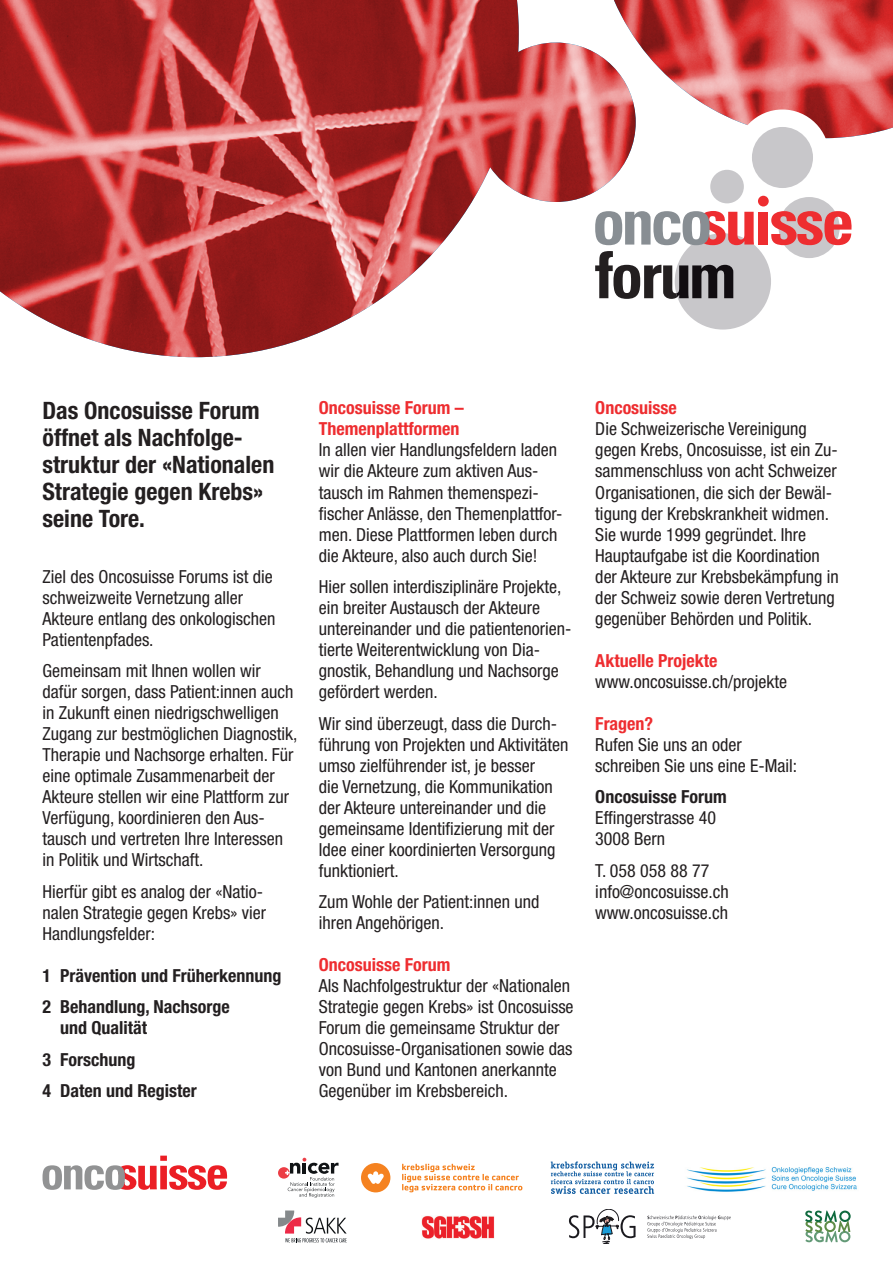
<style>
.page{position:relative;width:893px;height:1263px;background:#fff}
.page>*{position:absolute;margin:0;border:0;box-sizing:border-box;transform-origin:0 0}
.Lead{font:700 condensed 24px/27px "Helvetica Neue LT Pro";color:#231f20}
.Text_mit_Abstand_nac{font:condensed 18px/21px "Helvetica Neue LT Pro";color:#231f20}
.Text_OHNE_Abstand_na{font:condensed 18px/21px "Helvetica Neue LT Pro";color:#231f20}
.Aufzählung{font:700 condensed 18px/21px "Helvetica Neue LT Pro";color:#231f20}
.Zwischentitel{font:700 condensed 18px/21px "Helvetica Neue LT Pro";color:#ee2d30}
.Text_OHNE_Abstand_na-2{font:700 condensed 18px "Helvetica Neue LT Pro";color:#231f20}
</style>
<div class="page">
<img style="left:0;top:0;width:893px;height:357px">
<svg style="left:551px;top:1161px;width:103px;height:33px"></svg>
<div style="left:361px;top:1163px;width:29px;height:29px;background:#f58220;border-radius:50%"></div>
<svg style="left:402px;top:1164px;width:120px;height:28px"></svg>
<svg style="left:367px;top:1171px;width:17px;height:13px"></svg>
<img style="left:687px;top:1167px;width:170px;height:25px">
<div style="left:278px;top:1167px;width:12px;height:11px;background:#ec3d45;border-radius:50%"></div>
<svg style="left:285px;top:1158px;width:54px;height:40px"></svg>
<svg style="left:278px;top:1210px;width:69px;height:32px"></svg>
<img style="left:421px;top:1216px;width:73px;height:23px">
<svg style="left:569px;top:1209px;width:66px;height:35px"></svg>
<svg style="left:647px;top:1215px;width:84px;height:24px"></svg>
<svg style="left:805px;top:1210px;width:46px;height:32px"></svg>
<div style="left:736px;top:109px;width:93px;height:94px;background:#fff;border-radius:50%"></div>
<svg style="left:595px;top:127px;width:256px;height:203px"></svg>
<svg style="left:43px;top:1155px;width:184px;height:35px"></svg>
<p class="Lead" style="left:43px;top:396px;width:233px">Das Oncosuisse Forum öffnet als Nachfolge&shy;struktur der «Nationalen<br>Strategie gegen Krebs» seine Tore.</p>
<p class="Text_mit_Abstand_nac" style="left:43px;top:565px;width:234px">Ziel des Oncosuisse Forums ist die schweizweite Vernetzung aller<br>Akteure entlang des onkologischen<br>Patientenpfades.</p>
<p class="Text_mit_Abstand_nac" style="left:43px;top:660px;width:257px">Gemeinsam mit Ihnen wollen wir dafür sorgen, dass Patient:innen auch in Zukunft einen niedrigschwelligen Zugang zur bestmöglichen Diagnostik, Therapie und Nachsorge erhalten. Für eine optimale Zusammenarbeit der Akteure stellen wir eine Plattform zur Verfügung, koordinieren den Aus&shy;tausch und vertreten Ihre Interessen in Politik und Wirtschaft.</p>
<p class="Text_OHNE_Abstand_na" style="left:43px;top:880px;width:225px">Hierfür gibt es analog der «Natio&shy;nalen Strategie gegen Krebs» vier<br>Handlungsfelder:</p>
<p class="Aufzählung" style="left:43px;top:964px;width:240px">1 Prävention und Früherkennung</p>
<p class="Aufzählung" style="left:60px;top:996px;width:171px;text-indent:-18px">2 Behandlung, Nachsorge und Qualität</p>
<p class="Aufzählung" style="left:43px;top:1048px;width:94px">3 Forschung</p>
<p class="Aufzählung" style="left:43px;top:1080px;width:156px">4 Daten und Register</p>
<p class="Zwischentitel" style="left:319px;top:397px;width:146px">Oncosuisse Forum –<br>Themenplattformen</p>
<p class="Text_mit_Abstand_nac" style="left:319px;top:439px;width:245px">In allen vier Handlungsfeldern laden wir die Akteure zum aktiven Aus&shy;tausch im Rahmen themenspezi&shy;fischer Anlässe, den Themenplattfor&shy;men. Diese Plattformen leben durch die Akteure, also auch durch Sie!</p>
<p class="Text_mit_Abstand_nac" style="left:319px;top:576px;width:254px">Hier sollen interdisziplinäre Projekte, ein breiter Austausch der Akteure untereinander und die patientenorien&shy;tierte Weiterentwicklung von Dia&shy;gnostik, Behandlung und Nachsorge gefördert werden.</p>
<p class="Text_mit_Abstand_nac" style="left:319px;top:712px;width:251px">Wir sind überzeugt, dass die Durch&shy;führung von Projekten und Aktivitäten umso zielführender ist, je besser<br>die Vernetzung, die Kommunikation der Akteure untereinander und die gemeinsame Identifizierung mit der Idee einer koordinierten Versorgung funktioniert.</p>
<p class="Text_OHNE_Abstand_na" style="left:319px;top:891px;width:222px">Zum Wohle der Patient:innen und ihren Angehörigen.</p>
<p class="Zwischentitel" style="left:319px;top:954px;width:133px">Oncosuisse Forum</p>
<p class="Text_mit_Abstand_nac" style="left:319px;top:975px;width:256px">Als Nachfolgestruktur der «Nationalen Strategie gegen Krebs» ist Oncosuisse Forum die gemeinsame Struktur der Oncosuisse-Organisationen sowie das von Bund und Kantonen anerkannte Gegenüber im Krebsbereich.</p>
<p class="Zwischentitel" style="left:595px;top:397px;width:83px">Oncosuisse</p>
<p class="Text_OHNE_Abstand_na" style="left:595px;top:418px;width:245px">Die Schweizerische Vereinigung gegen Krebs, Oncosuisse, ist ein Zu&shy;sammenschluss von acht Schweizer Organisationen, die sich der Bewäl&shy;tigung der Krebskrankheit widmen.<br>Sie wurde 1999 gegründet. Ihre Hauptaufgabe ist die Koordination der Akteure zur Krebsbekämpfung in der Schweiz sowie deren Vertretung gegenüber Behörden und Politik.</p>
<p class="Zwischentitel" style="left:595px;top:649px;width:124px">Aktuelle Projekte</p>
<p class="Text_OHNE_Abstand_na" style="left:595px;top:670px;width:193px">www.oncosuisse.ch/projekte</p>
<p class="Zwischentitel" style="left:595px;top:712px;width:59px">Fragen?</p>
<p class="Text_mit_Abstand_nac" style="left:595px;top:733px;width:203px">Rufen Sie uns an oder schreiben Sie uns eine E-Mail:</p>
<p class="Text_OHNE_Abstand_na-2" style="left:595px;top:786px;width:133px">Oncosuisse Forum</p>
<p class="Text_OHNE_Abstand_na" style="left:595px;top:807px;width:122px">Effingerstrasse 40</p>
<p class="Text_mit_Abstand_nac" style="left:595px;top:828px;width:71px">3008 Bern</p>
<p class="Text_OHNE_Abstand_na" style="left:595px;top:859px;width:116px">T. 058 058 88 77</p>
<p class="Text_mit_Abstand_nac" style="left:595px;top:880px;width:135px">info@oncosuisse.ch</p>
<p class="Text_mit_Abstand_nac" style="left:595px;top:901px;width:134px">www.oncosuisse.ch</p>
</div>
